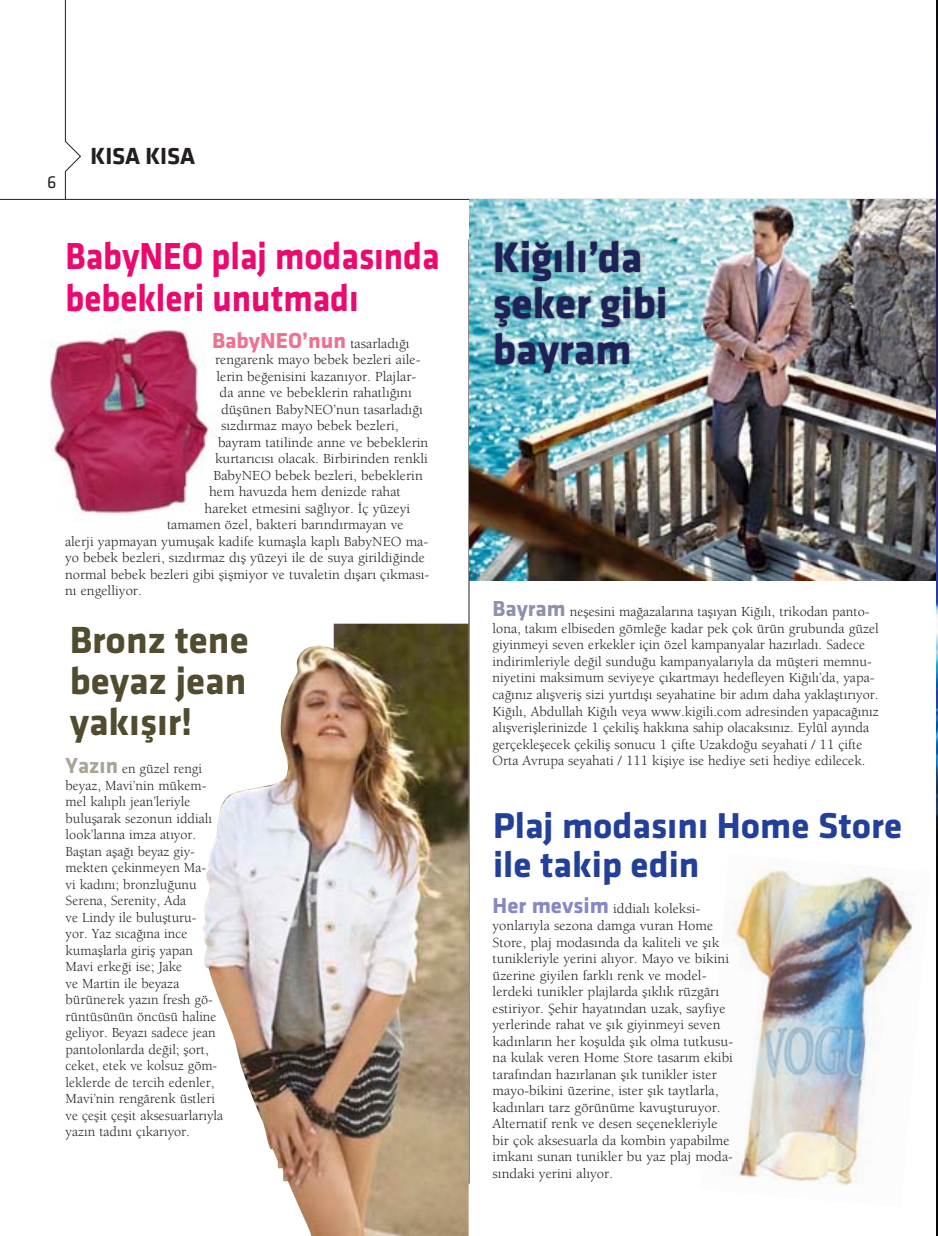
<style>
.page{position:relative;width:938px;height:1236px;background:#fff}
.page>*{position:absolute;margin:0;border:0;box-sizing:border-box;transform-origin:0 0}
.BAŞLIK{font:700 43.95px/45.8px "Klavika";color:#1e2158}
.BAŞLIK-2{font:700 39.15px/40.8px "Klavika";color:#514c2f;text-align:justify}
.BAŞLIK-3{font:700 39px/42px "Klavika";color:#ec096d;scale:.9 1}
.BAŞLIK-4{font:700 37.2px/38.7px "Klavika";color:#223f99}
.t1{font:700 24px "Klavika";color:#231f20}
.METİN{font:700 22.5px "Klavika";color:#f1708f}
.t2{font:18px "Klavika";color:#231f20}
.METİN-2{font:14.25px/16.5px "Berkeley Book Tr";color:#231f20}
.s1{font-family:"Berkeley Book Tr";font-weight:400;font-size:14.25px;color:#231f20}
.s2{font-family:"Klavika";font-weight:700;font-size:22.5px;color:#a8a597}
.s3{font-family:"Klavika";font-weight:700;font-size:22.5px;color:#8f90ac}
.s4{font-family:"Klavika";font-weight:700;font-size:22.5px;color:#8588c2}
</style>
<div class="page">
<hr style="left:0;top:199px;width:937px;height:1px;background:#231f20">
<svg style="left:65px;top:0;width:16px;height:200px"></svg>
<hr style="left:469px;top:239px;width:1px;height:944px;background:#231f20">
<img style="left:49px;top:330px;width:166px;height:184px">
<img style="left:469px;top:200px;width:468px;height:380px">
<img style="left:730px;top:869px;width:184px;height:317px">
<div style="left:493px;top:239px;width:173px;height:135px;background:#231f20;opacity:.75"></div>
<img style="left:202px;top:623px;width:267px;height:613px">
<img style="left:937px;top:2px;width:1px;height:1231px">
<p class="t2" style="left:47px;top:173px;width:11px">6</p>
<h3 class="t1" style="left:91px;top:142px;width:106px">KISA KISA</h3>
<p class="BAŞLIK-3" style="left:66px;top:235px;width:417px">BabyNEO plaj modasında bebekleri unutmadı</p>
<p class="METİN" style="left:212px;top:328px;width:199px">BabyNEO’nun <span class="s1">tasarladığı</span></p>
<p class="METİN-2" style="left:215px;top:351px;width:207px">rengarenk mayo bebek bezleri aile-</p>
<p class="METİN-2" style="left:217px;top:368px;width:201px">lerin beğenisini kazanıyor. Plajlar-</p>
<p class="METİN-2" style="left:220px;top:384px;width:194px">da anne ve bebeklerin rahatlığını</p>
<p class="METİN-2" style="left:221px;top:401px;width:203px">düşünen BabyNEO’nun tasarladığı</p>
<p class="METİN-2" style="left:221px;top:417px;width:179px">sızdırmaz mayo bebek bezleri,</p>
<p class="METİN-2" style="left:218px;top:434px;width:212px">bayram tatilinde anne ve bebeklerin</p>
<p class="METİN-2" style="left:215px;top:450px;width:214px">kurtarıcısı olacak. Birbirinden renkli</p>
<p class="METİN-2" style="left:214px;top:467px;width:211px">BabyNEO bebek bezleri, bebeklerin</p>
<p class="METİN-2" style="left:209px;top:483px;width:193px">hem havuzda hem denizde rahat</p>
<p class="METİN-2" style="left:205px;top:500px;width:207px">hareket etmesini sağlıyor. İç yüzeyi</p>
<p class="METİN-2" style="left:167px;top:516px;width:238px">tamamen özel, bakteri barındırmayan ve</p>
<p class="METİN-2" style="left:65px;top:533px;width:365px">alerji yapmayan yumuşak kadife kumaşla kaplı BabyNEO ma-</p>
<p class="METİN-2" style="left:65px;top:549px;width:361px">yo bebek bezleri, sızdırmaz dış yüzeyi ile de suya girildiğinde</p>
<p class="METİN-2" style="left:65px;top:566px;width:366px">normal bebek bezleri gibi şişmiyor ve tuvaletin dışarı çıkması-</p>
<p class="METİN-2" style="left:65px;top:582px;width:78px">nı engelliyor.</p>
<p class="BAŞLIK-2" style="left:70px;top:620px;width:181px">Bronz tene beyaz jean yakışır!</p>
<p class="METİN-2" style="left:66px;top:760px;width:159px"><span class="s2">Yazın</span> en güzel rengi beyaz, Mavi’nin mükem&shy;mel kalıplı jean’leriyle buluşarak sezonun iddialı look’larına imza atıyor.<br>Baştan aşağı beyaz giy&shy;mekten çekinmeyen Ma-<br>vi kadını; bronzluğunu<br>Serena, Serenity, Ada<br>ve Lindy ile buluşturu-<br>yor. Yaz sıcağına ince kumaşlarla giriş yapan<br>Mavi erkeği ise; Jake<br>ve Martin ile beyaza bürünerek yazın fresh gö&shy;rüntüsünün öncüsü haline geliyor. Beyazı sadece jean pantolonlarda değil; şort, ceket, etek ve kolsuz göm&shy;leklerde de tercih edenler,<br>Mavi’nin rengârenk üstleri ve çeşit çeşit aksesuarlarıyla yazın tadını çıkarıyor.</p>
<p class="BAŞLIK" style="left:493px;top:236px;width:176px">Kiğılı’da şeker gibi bayram</p>
<p class="METİN-2" style="left:493px;top:603px;width:388px"><span class="s3">Bayram</span> neşesini mağazalarına taşıyan Kiğılı, trikodan panto&shy;lona, takım elbiseden gömleğe kadar pek çok ürün grubunda güzel giyinmeyi seven erkekler için özel kampanyalar hazırladı. Sadece indirimleriyle değil sunduğu kampanyalarıyla da müşteri memnu&shy;niyetini maksimum seviyeye çıkartmayı hedefleyen Kiğılı’da, yapa&shy;cağınız alışveriş sizi yurtdışı seyahatine bir adım daha yaklaştırıyor.<br>Kiğılı, Abdullah Kiğılı veya www.kigili.com adresinden yapacağınız alışverişlerinizde 1 çekiliş hakkına sahip olacaksınız. Eylül ayında gerçekleşecek çekiliş sonucu 1 çifte Uzakdoğu seyahati / 11 çifte Orta Avrupa seyahati / 111 kişiye ise hediye seti hediye edilecek.</p>
<p class="BAŞLIK-4" style="left:493px;top:807px;width:411px">Plaj modasını Home Store ile takip edin</p>
<p class="METİN-2" style="left:493px;top:900px;width:242px"><span class="s4">Her mevsim</span> iddialı koleksi&shy;yonlarıyla sezona damga vuran Home Store, plaj modasında da kaliteli ve şık tunikleriyle yerini alıyor. Mayo ve bikini üzerine giyilen farklı renk ve model&shy;lerdeki tunikler plajlarda şıklık rüzgârı estiriyor. Şehir hayatından uzak, sayfiye yerlerinde rahat ve şık giyinmeyi seven kadınların her koşulda şık olma tutkusu&shy;na kulak veren Home Store tasarım ekibi tarafından hazırlanan şık tunikler ister mayo-bikini üzerine, ister şık taytlarla, kadınları tarz görünüme kavuşturuyor.<br>Alternatif renk ve desen seçenekleriyle bir çok aksesuarla da kombin yapabilme imkanı sunan tunikler bu yaz plaj moda&shy;sındaki yerini alıyor.</p>
</div>
